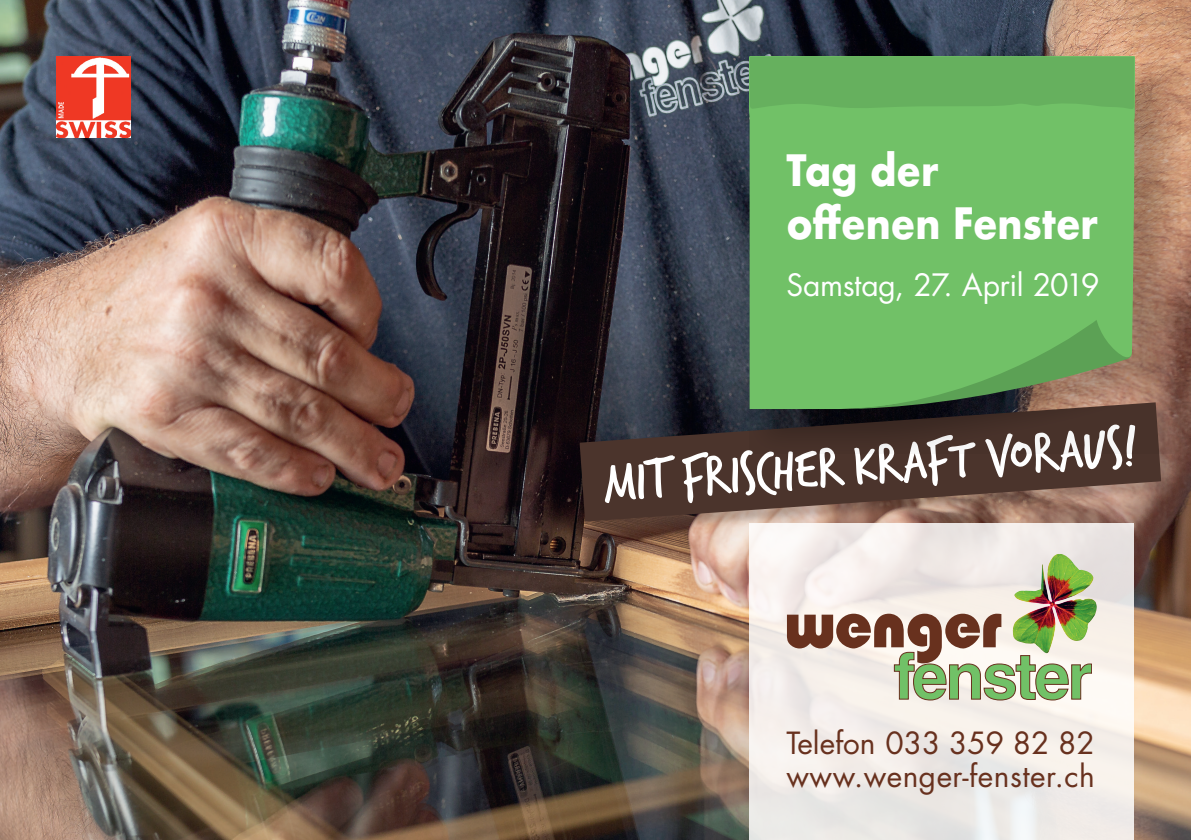
<style>
.page{position:relative;width:1191px;height:840px;background:#fff}
.page>*{position:absolute;margin:0;border:0;box-sizing:border-box;transform-origin:0 0}
.t1{font:59.4px "Verveine";color:#fff}
.t2{font:700 42px/53px "Futura";color:#fff;scale:.9 1}
.t3{font:30px "Futura";letter-spacing:-.015em;color:#fff}
.t4{font:29.8px/33.4px "Futura Std";letter-spacing:.015em;color:#68311e}
</style>
<div class="page">
<img style="left:0;top:0;width:1191px;height:839px">
<img style="left:57px;top:57px;width:73px;height:80px">
<svg style="left:749px;top:535px;width:385px;height:304px;fill:#f2ece8"></svg>
<svg style="left:787px;top:613px;width:305px;height:87px"></svg>
<img style="left:1012px;top:553px;width:46px;height:99px">
<div style="left:581px;top:404px;width:594px;height:131px;background:#231f20;opacity:.2"></div>
<svg style="left:579px;top:402px;width:582px;height:119px;background:#59423b"></svg>
<svg style="left:749px;top:65px;width:431px;height:389px;background:#6d5042"></svg>
<div style="left:749px;top:121px;width:386px;height:288px;background:#71c167"></div>
<svg style="left:851px;top:319px;width:281px;height:89px;background:#6fa760"></svg>
<svg style="left:749px;top:57px;width:386px;height:64px;background:#68b360"></svg>
<h2 class="t2" style="left:786px;top:143px;width:348px">Tag der offenen Fenster</h2>
<p class="t3" style="left:786px;top:264px;width:315px">Samstag, 27. April 2019</p>
<h1 class="t1" style="left:600px;top:441px;width:537px;rotate:-4deg">MIT FRISCHER KRAFT VORAUS!</h1>
<p class="t4" style="left:786px;top:725px;width:310px">Telefon 033 359 82 82 www.wenger-fenster.ch</p>
</div>
